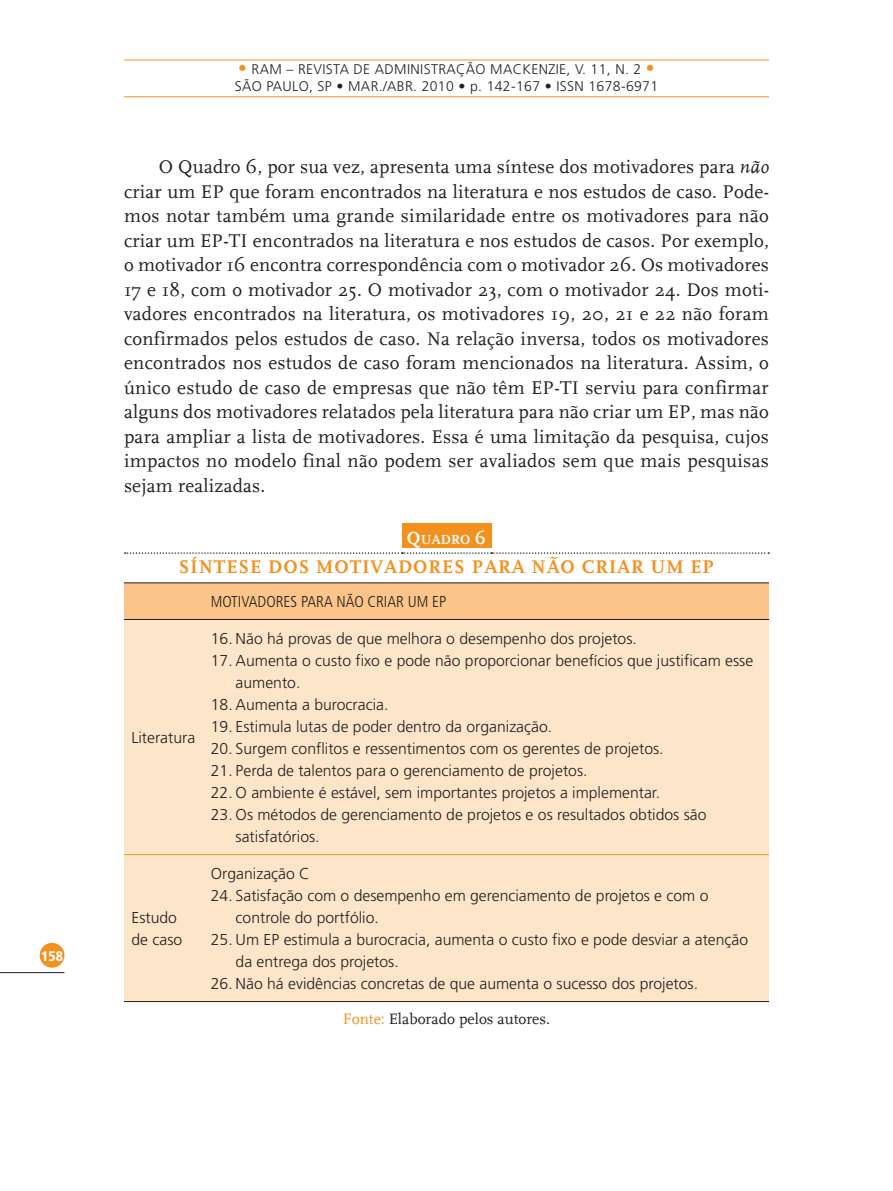
<style>
.page{position:relative;width:893px;height:1191px;background:#fff}
.page>*{position:absolute;margin:0;border:0;box-sizing:border-box;transform-origin:0 0}
.t1{font:19.25px/24.5px "FF Scala Definitive";letter-spacing:.015em;color:#231f20;text-align:justify}
.t2{font:700 19.25px "FF Scala Definitiver";letter-spacing:.05em;color:#f4901d}
.t3{font:300 15.75px/22.1px "Frutiger LT Std";color:#231f20}
.t4{font:15.75px "FF Scala Definitive";color:#231f20}
.t5{font:300 condensed 15.75px "Frutiger LT Std";color:#231f20}
.t6{font:300 14px/16.8px "Frutiger LT Std";letter-spacing:.025em;color:#231f20}
.t7{font:900 condensed 14px "Frutiger LT Std";color:#fff}
.t8{font:700 13.83px "FF Scala Definitiver";color:#fff}
.s1{font-size:17.5px;color:#f4901d}
.s2{font-style:italic}
.s3{font-size:18.38px}
.s4{color:#f4901d}
</style>
<div class="page">
<div style="left:40px;top:943px;width:24px;height:24px;background:#f4901d;border-radius:50%"></div>
<hr style="left:0;top:972px;width:64px;height:1px;background:#231f20">
<hr style="left:124px;top:96px;width:645px;height:1px;background:#f4901d">
<hr style="left:124px;top:60px;width:645px;height:1px;background:#f4901d">
<div style="left:402px;top:523px;width:89px;height:25px;background:#f4901d"></div>
<svg style="left:125px;top:552px;width:644px;height:2px"></svg>
<div style="left:124px;top:583px;width:645px;height:36px;background:#fbc488"></div>
<div style="left:124px;top:620px;width:645px;height:381px;background:#fde5c9"></div>
<hr style="left:124px;top:582px;width:645px;height:1px;background:#231f20">
<hr style="left:124px;top:619px;width:645px;height:1px;background:#231f20">
<hr style="left:124px;top:1001px;width:645px;height:1px;background:#231f20">
<hr style="left:124px;top:854px;width:645px;height:1px;background:#f4901d">
<p class="t7" style="left:41px;top:950px;width:23px">158</p>
<p class="t6" style="left:235px;top:62px;width:425px"><span class="s1">•</span> RAM – REVISTA DE ADMINISTRAÇÃO MACKENZIE, V. 11, N. 2 <span class="s1">•<br></span>SÃO PAULO, SP • MAR./ABR. 2010 • p. 142-167 • ISSN 1678-6971</p>
<p class="t1" style="left:124px;top:156px;width:646px;text-indent:35px">O Quadro 6, por sua vez, apresenta uma síntese dos motivadores para <span class="s2">não </span>criar um EP que foram encontrados na literatura e nos estudos de caso. Pode&shy;mos notar também uma grande similaridade entre os motivadores para não criar um EP-TI encontrados na literatura e nos estudos de casos. Por exemplo, o motivador 16 encontra correspondência com o motivador 26. Os motivadores 17 e 18, com o motivador 25. O motivador 23, com o motivador 24. Dos moti&shy;vadores encontrados na literatura, os motivadores 19, 20, 21 e 22 não foram confirmados pelos estudos de caso. Na relação inversa, todos os motivadores encontrados nos estudos de caso foram mencionados na literatura. Assim, o único estudo de caso de empresas que não têm EP-TI serviu para confirmar alguns dos motivadores relatados pela literatura para não criar um EP, mas não para ampliar a lista de motivadores. Essa é uma limitação da pesquisa, cujos impactos no modelo final não podem ser avaliados sem que mais pesquisas sejam realizadas.</p>
<p class="t8" style="left:407px;top:533px;width:81px"><span class="s3">Q</span>UADRO <span class="s3">6</span></p>
<p class="t2" style="left:179px;top:559px;width:537px">SÍNTESE DOS MOTIVADORES PARA NÃO CRIAR UM EP</p>
<p class="t5" style="left:211px;top:595px;width:237px">MOTIVADORES PARA NÃO CRIAR UM EP</p>
<p class="t3" style="left:131px;top:727px;width:65px">Literatura</p>
<p class="t3" style="left:131px;top:907px;width:52px">Estudo de caso</p>
<p class="t3" style="left:211px;top:628px;width:427px">16. Não há provas de que melhora o desempenho dos projetos.</p>
<p class="t3" style="left:236px;top:650px;width:519px;text-indent:-25px">17. Aumenta o custo fixo e pode não proporcionar benefícios que justificam esse aumento.</p>
<p class="t3" style="left:211px;top:694px;width:179px">18. Aumenta a burocracia.</p>
<p class="t3" style="left:211px;top:716px;width:343px">19. Estimula lutas de poder dentro da organização.</p>
<p class="t3" style="left:211px;top:738px;width:454px">20. Surgem conflitos e ressentimentos com os gerentes de projetos.</p>
<p class="t3" style="left:211px;top:760px;width:378px">21. Perda de talentos para o gerenciamento de projetos.</p>
<p class="t3" style="left:211px;top:783px;width:451px">22. O ambiente é estável, sem importantes projetos a implementar.</p>
<p class="t3" style="left:236px;top:805px;width:472px;text-indent:-25px">23. Os métodos de gerenciamento de projetos e os resultados obtidos são satisfatórios.</p>
<p class="t3" style="left:211px;top:863px;width:100px">Organização C</p>
<p class="t3" style="left:236px;top:885px;width:474px;text-indent:-25px">24. Satisfação com o desempenho em gerenciamento de projetos e com o controle do portfólio.</p>
<p class="t3" style="left:236px;top:929px;width:514px;text-indent:-25px">25. Um EP estimula a burocracia, aumenta o custo fixo e pode desviar a atenção da entrega dos projetos.</p>
<p class="t3" style="left:211px;top:974px;width:489px">26. Não há evidências concretas de que aumenta o sucesso dos projetos.</p>
<p class="t4" style="left:343px;top:1012px;width:209px"><span class="s4">Fonte:</span> Elaborado pelos autores.</p>
</div>
